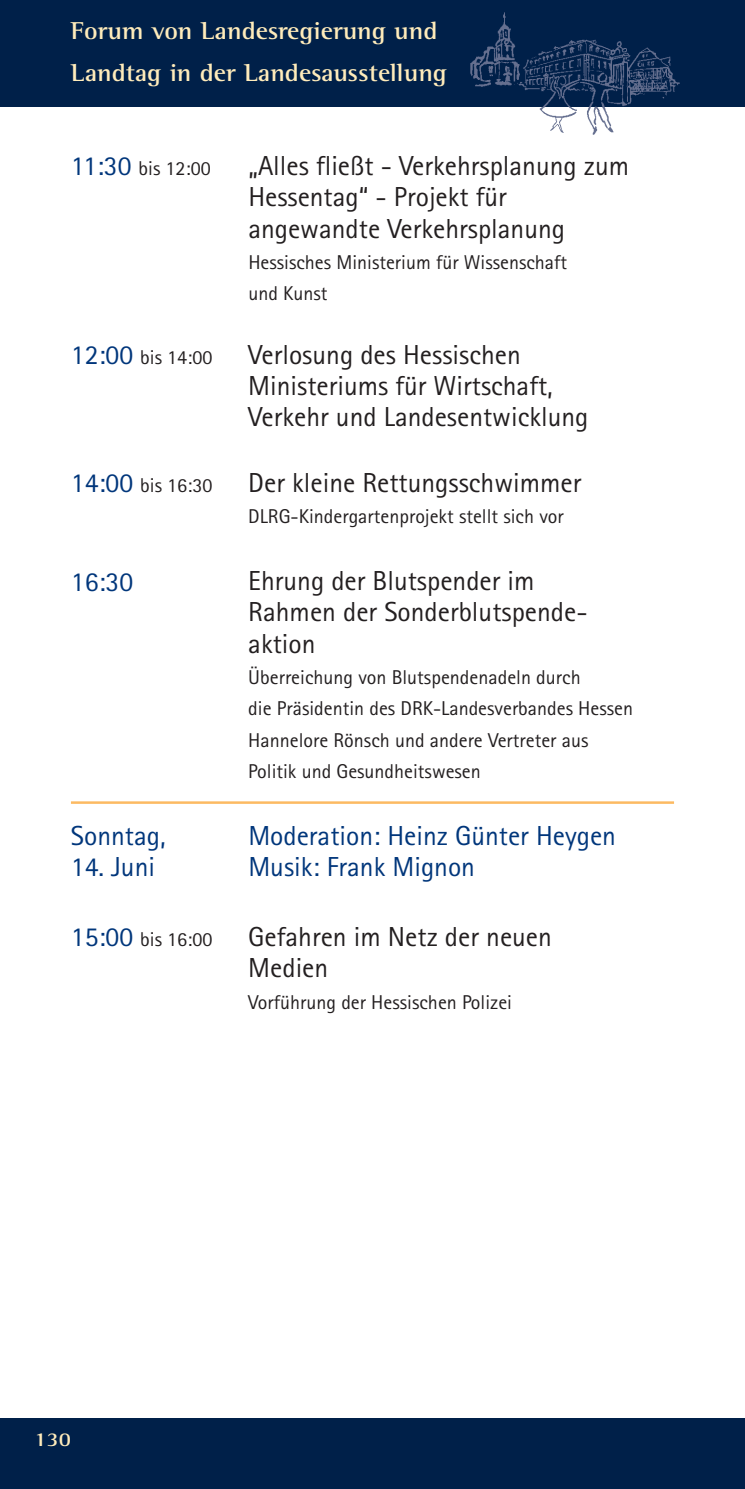
<style>
.page{position:relative;width:745px;height:1489px;background:#fff}
.page>*{position:absolute;margin:0;border:0;box-sizing:border-box;transform-origin:0 0}
.t1{font:27.5px/31.2px "Rotis Sans Serif";color:#231f20}
.t2{font:27.5px/31.2px "Rotis Sans Serif";color:#00367b}
.t3{font:700 25px/42.5px "Rotis Semi Serif";color:#ffecbb;scale:1.05 1}
.t4{font:20px/31.2px "Rotis Sans Serif";color:#231f20}
.t5{font:700 20px "Rotis Semi Serif";color:#ffecbb;scale:1.1 1}
.s1{font-size:27.5px;color:#00367b}
</style>
<div class="page">
<div style="left:0;top:0;width:744px;height:106px;background:#002049"></div>
<div style="left:0;top:1417px;width:744px;height:71px;background:#002049"></div>
<img style="left:438px;top:12px;width:254px;height:123px">
<hr style="left:71px;top:801px;width:602px;height:2px;background:#fcba62">
<p class="t3" style="left:71px;top:11px;width:359px">Forum von Landesregierung und<br>Landtag in der Landesausstellung</p>
<p class="t4" style="left:71px;top:155px;width:141px"><span class="s1">11:30</span> bis 12:00</p>
<h1 class="t1" style="left:248px;top:153px;width:382px">„Alles fließt - Verkehrsplanung zum<br>Hessentag“ - Projekt für angewandte Verkehrsplanung</h1>
<p class="t4" style="left:248px;top:248px;width:320px">Hessisches Ministerium für Wissenschaft und Kunst</p>
<p class="t4" style="left:71px;top:343px;width:143px"><span class="s1">12:00</span> bis 14:00</p>
<h1 class="t1" style="left:248px;top:341px;width:341px">Verlosung des Hessischen<br>Ministeriums für Wirtschaft,<br>Verkehr und Landesentwicklung</h1>
<p class="t4" style="left:71px;top:471px;width:143px"><span class="s1">14:00</span> bis 16:30</p>
<h1 class="t1" style="left:248px;top:469px;width:334px">Der kleine Rettungsschwimmer</h1>
<p class="t4" style="left:248px;top:502px;width:317px">DLRG-Kindergartenprojekt stellt sich vor</p>
<h1 class="t2" style="left:71px;top:568px;width:64px">16:30</h1>
<h1 class="t1" style="left:248px;top:568px;width:340px">Ehrung der Blutspender im<br>Rahmen der Sonderblutspende&shy;aktion</h1>
<p class="t4" style="left:248px;top:663px;width:386px">Überreichung von Blutspendenadeln durch<br>die Präsidentin des DRK-Landesverbandes Hessen Hannelore Rönsch und andere Vertreter aus Politik und Gesundheitswesen</p>
<h1 class="t2" style="left:71px;top:822px;width:96px">Sonntag,</h1>
<h1 class="t2" style="left:71px;top:853px;width:86px">14. Juni</h1>
<h1 class="t2" style="left:248px;top:822px;width:369px">Moderation: Heinz Günter Heygen<br>Musik: Frank Mignon</h1>
<p class="t4" style="left:71px;top:925px;width:143px"><span class="s1">15:00</span> bis 16:00</p>
<h1 class="t1" style="left:248px;top:923px;width:305px">Gefahren im Netz der neuen<br>Medien</h1>
<p class="t4" style="left:248px;top:988px;width:265px">Vorführung der Hessischen Polizei</p>
<p class="t5" style="left:34px;top:1432px;width:35px">130</p>
</div>
